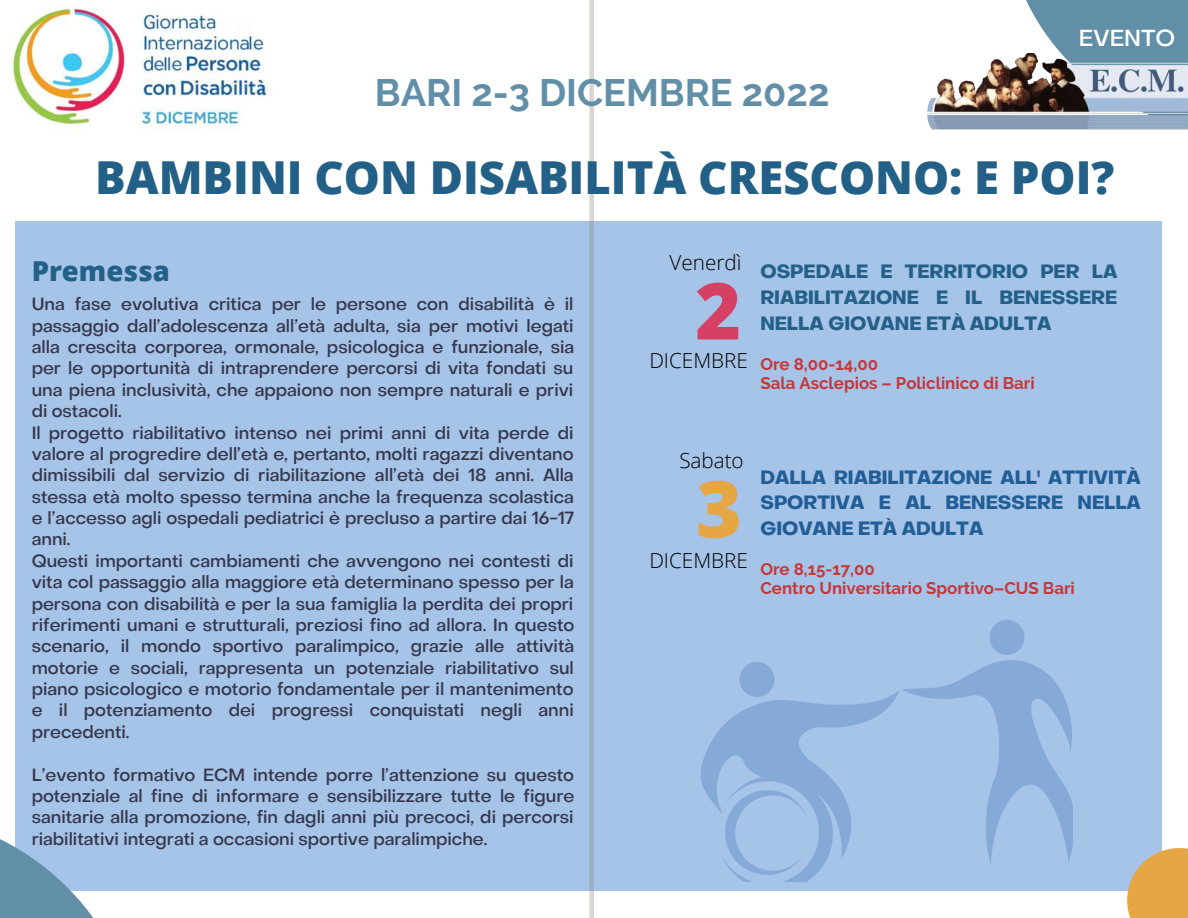
<style>
.page{position:relative;width:1188px;height:918px;background:#fff}
.page>*{position:absolute;margin:0;border:0;box-sizing:border-box;transform-origin:0 0}
.t1{font:800 78.6px "Open Sans";color:#d54064}
.t2{font:800 78.6px "Open Sans";color:#e7a644}
.t3{font:800 45.45px "Open Sans";color:#236087}
.t4{font:700 37.95px "Raleway";color:#628fa8}
.t5{font:800 27.45px "Open Sans";color:#236087}
.t6{font:500 22.95px "Object Sans";color:#fff}
.t7{font:300 20.7px "Open Sans";color:#000}
.t8{font:700 18.9px/25.8px "Object Sans";color:#215e96;text-align:justify}
.t9{font:700 18.9px/26.2px "Object Sans";color:#236087;text-align:justify}
.t10{font:500 17.4px/21.3px "Object Sans";color:#35374c}
.t11{font:700 16.8px/19.2px "Raleway";color:#c5383a}
</style>
<div class="page">
<div style="left:15px;top:221px;width:1146px;height:669px;background:#a6c3e8"></div>
<svg style="left:1026px;top:0;width:162px;height:53px;background:#719ab0"></svg>
<svg style="left:0;top:839px;width:141px;height:79px"></svg>
<img style="left:12px;top:6px;width:255px;height:124px">
<img style="left:927px;top:53px;width:261px;height:77px">
<svg style="left:1127px;top:848px;width:61px;height:70px;background:#deaa5c"></svg>
<svg style="left:537px;top:0;width:57px;height:918px"></svg>
<svg style="left:701px;top:620px;width:371px;height:262px"></svg>
<h3 class="t4" style="left:375px;top:71px;width:456px">BARI 2-3 DICEMBRE 2022</h3>
<h3 class="t6" style="left:1079px;top:29px;width:98px">EVENTO</h3>
<h2 class="t3" style="left:95px;top:145px;width:1021px">BAMBINI CON DISABILITÀ CRESCONO: E POI?</h2>
<h3 class="t5" style="left:32px;top:252px;width:140px">Premessa</h3>
<p class="t10" style="left:32px;top:295px;width:544px">Una fase evolutiva critica per le persone con disabilità è il passaggio dall’adolescenza all’età adulta, sia per motivi legati alla crescita corporea, ormonale, psicologica e funzionale, sia per le opportunità di intraprendere percorsi di vita fondati su una piena inclusività, che appaiono non sempre naturali e privi di ostacoli.<br>Il progetto riabilitativo intenso nei primi anni di vita perde di valore al progredire dell’età e, pertanto, molti ragazzi diventano dimissibili dal servizio di riabilitazione all’età dei 18 anni. Alla stessa età molto spesso termina anche la frequenza scolastica e l’accesso agli ospedali pediatrici è precluso a partire dai 16-17 anni.<br>Questi importanti cambiamenti che avvengono nei contesti di vita col passaggio alla maggiore età determinano spesso per la persona con disabilità e per la sua famiglia la perdita dei propri riferimenti umani e strutturali, preziosi fino ad allora. In questo scenario, il mondo sportivo paralimpico, grazie alle attività motorie e sociali, rappresenta un potenziale riabilitativo sul piano psicologico e motorio fondamentale per il mantenimento e il potenziamento dei progressi conquistati negli anni precedenti.</p>
<p class="t10" style="left:32px;top:765px;width:544px;text-align:justify">L’evento formativo ECM intende porre l’attenzione su questo potenziale al fine di informare e sensibilizzare tutte le figure sanitarie alla promozione, fin dagli anni più precoci, di percorsi riabilitativi integrati a occasioni sportive paralimpiche.</p>
<p class="t7" style="left:670px;top:248px;width:73px">Venerdì</p>
<h1 class="t1" style="left:695px;top:256px;width:47px">2</h1>
<p class="t7" style="left:649px;top:345px;width:100px">DICEMBRE</p>
<p class="t9" style="left:760px;top:260px;width:359px">OSPEDALE E TERRITORIO PER LA RIABILITAZIONE E IL BENESSERE NELLA GIOVANE ETÀ ADULTA</p>
<p class="t11" style="left:760px;top:355px;width:276px">Ore 8,00-14,00<br>Sala Asclepios – Policlinico di Bari</p>
<p class="t7" style="left:679px;top:446px;width:66px">Sabato</p>
<h1 class="t2" style="left:696px;top:454px;width:47px">3</h1>
<p class="t7" style="left:649px;top:546px;width:100px">DICEMBRE</p>
<p class="t8" style="left:760px;top:466px;width:382px">DALLA RIABILITAZIONE ALL' ATTIVITÀ SPORTIVA E AL BENESSERE NELLA GIOVANE ETÀ ADULTA</p>
<p class="t11" style="left:760px;top:560px;width:316px">Ore 8,15-17,00<br>Centro Universitario Sportivo–CUS Bari</p>
</div>
